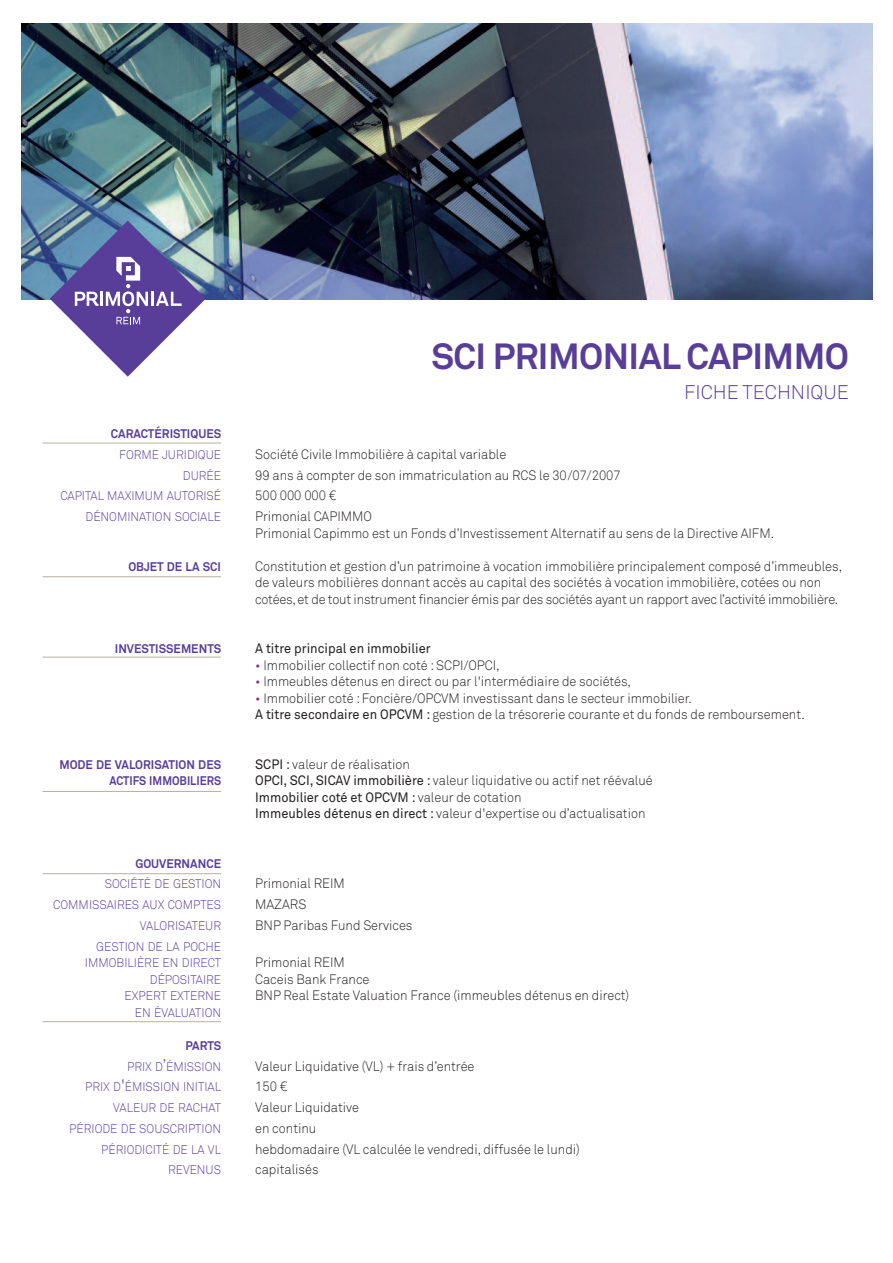
<style>
.page{position:relative;width:893px;height:1263px;background:#fff}
.page>*{position:absolute;margin:0;border:0;box-sizing:border-box;transform-origin:0 0}
.t1{font:700 36px "Akkurat";letter-spacing:-.015em;color:#593e99}
.t2{font:300 19.5px "Akkurat";color:#593e99}
.t3{font:300 13.5px/16.5px "Akkurat";color:#231f20;scale:.95 1}
.t4{font:13.5px "Akkurat";color:#231f20;scale:.95 1}
.t5{font:300 12.3px/16.5px "Akkurat";color:#593e99;text-align:right;scale:.95 1}
.t6{font:700 12.3px "Akkurat";color:#593e99;scale:.95 1}
.t7{font:700 12.3px "Akkurat";color:#593e99;scale:.9 1}
.s1{color:#90268f}
.s2{font-weight:400}
.s3{font-weight:700}
.s4{font-size:16.5px}
</style>
<div class="page">
<hr style="left:43px;top:443px;width:178px;height:1px;background:#b6b1a3">
<hr style="left:43px;top:576px;width:178px;height:1px;background:#b6b1a3">
<hr style="left:43px;top:657px;width:178px;height:1px;background:#b6b1a3">
<hr style="left:43px;top:791px;width:178px;height:1px;background:#b6b1a3">
<hr style="left:43px;top:873px;width:178px;height:1px;background:#b6b1a3">
<hr style="left:43px;top:1021px;width:178px;height:1px;background:#b6b1a3">
<img style="left:21px;top:23px;width:851px;height:276px">
<svg style="left:50px;top:221px;width:155px;height:156px"></svg>
<h1 class="t1" style="left:431px;top:343px;width:419px">SCI PRIMONIAL CAPIMMO</h1>
<h2 class="t2" style="left:684px;top:385px;width:166px">FICHE TECHNIQUE</h2>
<p class="t6" style="left:111px;top:429px;width:117px">CARACTÉRISTIQUES</p>
<p class="t5" style="left:119px;top:447px;width:109px">FORME JURIDIQUE</p>
<p class="t3" style="left:255px;top:447px;width:266px">Société Civile Immobilière à capital variable</p>
<p class="t5" style="left:183px;top:468px;width:42px">DURÉE</p>
<p class="t3" style="left:255px;top:468px;width:386px">99 ans à compter de son immatriculation au RCS le 30/07/2007</p>
<p class="t5" style="left:60px;top:489px;width:171px">CAPITAL MAXIMUM AUTORISÉ</p>
<p class="t3" style="left:255px;top:489px;width:87px">500 000 000 €</p>
<p class="t5" style="left:86px;top:510px;width:144px">DÉNOMINATION SOCIALE</p>
<p class="t3" style="left:255px;top:509px;width:548px">Primonial CAPIMMO<br>Primonial Capimmo est un Fonds d’Investissement Alternatif au sens de la Directive AIFM.</p>
<p class="t6" style="left:128px;top:562px;width:99px">OBJET DE LA SCI</p>
<p class="t3" style="left:255px;top:559px;width:619px">Constitution et gestion d’un patrimoine à vocation immobilière principalement composé d’immeubles, de valeurs mobilières donnant accès au capital des sociétés à vocation immobilière, cotées ou non cotées, et de tout instrument financier émis par des sociétés ayant un rapport avec l’activité immobilière.</p>
<p class="t6" style="left:115px;top:644px;width:113px">INVESTISSEMENTS</p>
<p class="t4" style="left:255px;top:644px;width:186px">A titre principal en immobilier</p>
<p class="t3" style="left:255px;top:658px;width:259px"><span class="s1">•</span> Immobilier collectif non coté :SCPI/OPCI,</p>
<p class="t3" style="left:255px;top:674px;width:397px"><span class="s1">•</span> Immeubles détenus en direct ou par l'intermédiaire de sociétés,</p>
<p class="t3" style="left:255px;top:691px;width:580px"><span class="s1">•</span> Immobilier coté : Foncière/OPCVM investissant dans le secteur immobilier.<br><span class="s2">A titre secondaire en OPCVM :</span> gestion de la trésorerie courante et du fonds de remboursement.</p>
<p class="t6" style="left:59px;top:760px;width:172px">MODE DE VALORISATION DES</p>
<p class="t3" style="left:255px;top:757px;width:165px"><span class="s2">SCPI :</span> valeur de réalisation</p>
<p class="t7" style="left:109px;top:776px;width:126px">ACTIFS IMMOBILIERS</p>
<p class="t3" style="left:255px;top:773px;width:420px"><span class="s2">OPCI, SCI, SICAV immobilière :</span> valeur liquidative ou actif net réévalué<br><span class="s2">Immobilier coté et OPCVM :</span> valeur de cotation<br><span class="s2">Immeubles détenus en direct :</span> valeur d'expertise ou d’actualisation</p>
<p class="t6" style="left:135px;top:859px;width:92px">GOUVERNANCE</p>
<p class="t5" style="left:105px;top:877px;width:124px">SOCIÉTÉ DE GESTION</p>
<p class="t3" style="left:255px;top:877px;width:96px">Primonial REIM</p>
<p class="t5" style="left:53px;top:898px;width:178px">COMMISSAIRES AUX COMPTES</p>
<p class="t3" style="left:255px;top:897px;width:55px">MAZARS</p>
<p class="t5" style="left:140px;top:918px;width:87px">VALORISATEUR</p>
<p class="t3" style="left:255px;top:918px;width:167px">BNP Paribas Fund Services</p>
<p class="t5" style="left:85px;top:939px;width:145px">GESTION DE LA POCHE<br>IMMOBILIÈRE EN DIRECT</p>
<p class="t3" style="left:255px;top:955px;width:96px">Primonial REIM</p>
<p class="t5" style="left:150px;top:972px;width:77px">DÉPOSITAIRE</p>
<p class="t3" style="left:255px;top:972px;width:122px">Caceis Bank France</p>
<p class="t5" style="left:125px;top:989px;width:103px">EXPERT EXTERNE</p>
<p class="t3" style="left:255px;top:988px;width:395px">BNP Real Estate Valuation France (immeubles détenus en direct)</p>
<p class="t5" style="left:135px;top:1005px;width:92px">EN ÉVALUATION</p>
<p class="t5" style="left:127px;top:1036px;width:100px;line-height:20.7px"><span class="s3">PARTS<br></span>PRIX D<span class="s4">’</span>ÉMISSION</p>
<p class="t3" style="left:255px;top:1059px;width:232px">Valeur Liquidative (VL) + frais d’entrée</p>
<p class="t5" style="left:85px;top:1080px;width:145px">PRIX D<span class="s4">'</span>ÉMISSION INITIAL</p>
<p class="t3" style="left:255px;top:1079px;width:35px">150 €</p>
<p class="t5" style="left:113px;top:1101px;width:115px">VALEUR DE RACHAT</p>
<p class="t3" style="left:255px;top:1100px;width:111px">Valeur Liquidative</p>
<p class="t5" style="left:69px;top:1121px;width:161px">PÉRIODE DE SOUSCRIPTION</p>
<p class="t3" style="left:255px;top:1121px;width:66px">en continu</p>
<p class="t5" style="left:101px;top:1142px;width:128px">PÉRIODICITÉ DE LA VL</p>
<p class="t3" style="left:255px;top:1142px;width:343px">hebdomadaire (VL calculée le vendredi, diffusée le lundi)</p>
<p class="t5" style="left:168px;top:1163px;width:57px">REVENUS</p>
<p class="t3" style="left:255px;top:1162px;width:68px">capitalisés</p>
</div>
